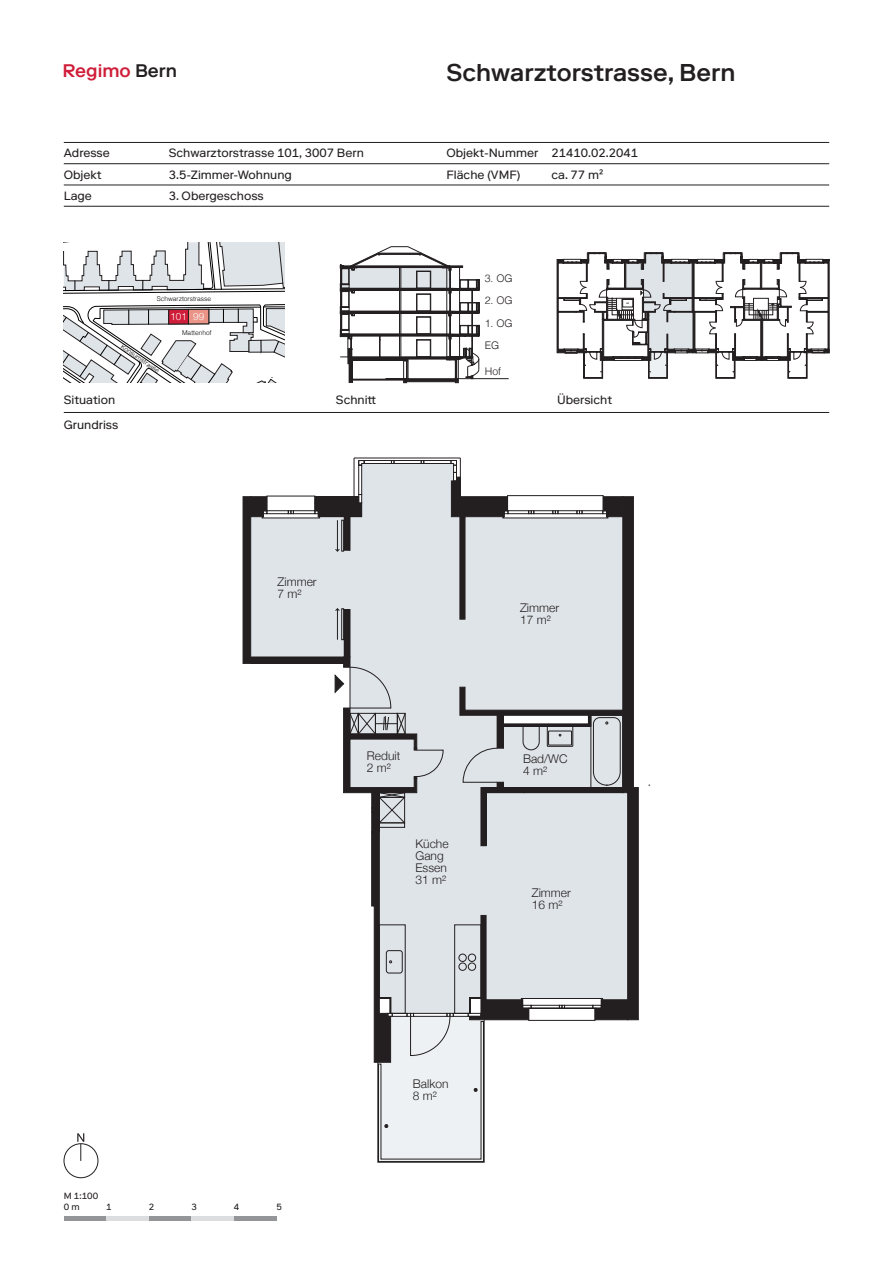
<style>
.page{position:relative;width:893px;height:1263px;background:#fff}
.page>*{position:absolute;margin:0;border:0;box-sizing:border-box;transform-origin:0 0}
.t1{font:500 24.3px "Riforma LL";color:#231f20}
.t2{font:500 18.15px "Riforma LL";color:#d01d39}
.Text{font:12px "Riforma LL";color:#231f20}
.t3{font:300 12px/12px "Helvetica Neue";color:#231f20}
.t4{font:300 10.5px/22.5px "Helvetica";color:#231f20}
.t5{font:300 9.9px "Helvetica Neue";color:#fff}
.t6{font:9px "Riforma LL";color:#231f20}
.t7{font:300 6.6px "Helvetica";color:#000}
.t8{font:300 2.1px "Helvetica Neue";color:#231f20}
.s1{color:#231f20}
</style>
<div class="page">
<svg style="left:266px;top:495px;width:69px;height:199px;fill:#dfe4e8"></svg>
<div style="left:318px;top:503px;width:26px;height:14px;background:#231f20"></div>
<div style="left:315px;top:497px;width:29px;height:6px;background:#231f20"></div>
<div style="left:315px;top:496px;width:29px;height:7px;border:1px solid #231f20"></div>
<div style="left:251px;top:657px;width:93px;height:6px;background:#231f20"></div>
<svg style="left:243px;top:496px;width:77px;height:168px;background:#bcbfc2"></svg>
<svg style="left:335px;top:458px;width:304px;height:704px"></svg>
<svg style="left:64px;top:242px;width:221px;height:52px"></svg>
<svg style="left:64px;top:304px;width:221px;height:79px"></svg>
<svg style="left:557px;top:252px;width:272px;height:126px"></svg>
<hr style="left:458px;top:378px;width:51px;height:1px;background:#231f20">
<svg style="left:340px;top:247px;width:140px;height:136px"></svg>
<hr style="left:64px;top:412px;width:765px;height:1px;background:#231f20">
<hr style="left:64px;top:142px;width:765px;height:1px;background:#231f20">
<hr style="left:64px;top:163px;width:765px;height:1px;background:#231f20">
<hr style="left:64px;top:185px;width:765px;height:1px;background:#231f20">
<hr style="left:64px;top:206px;width:765px;height:1px;background:#231f20">
<hr style="left:64px;top:1216px;width:42px;height:4px;background:#939598">
<hr style="left:106px;top:1216px;width:43px;height:4px;background:#dcdddf">
<hr style="left:149px;top:1216px;width:42px;height:4px;background:#939598">
<hr style="left:191px;top:1216px;width:43px;height:4px;background:#dcdddf">
<hr style="left:234px;top:1216px;width:42px;height:4px;background:#939598">
<div style="left:64px;top:1143px;width:34px;height:35px;border:1px solid #231f20;border-radius:50%"></div>
<svg style="left:77px;top:1133px;width:7px;height:28px"></svg>
<h2 class="t2" style="left:63px;top:60px;width:116px">Regimo <span class="s1">Bern</span></h2>
<p class="Text" style="left:64px;top:146px;width:48px">Adresse</p>
<p class="Text" style="left:169px;top:146px;width:197px">Schwarztorstrasse 101, 3007 Bern</p>
<p class="Text" style="left:64px;top:167px;width:39px">Objekt</p>
<p class="Text" style="left:169px;top:167px;width:125px">3.5-Zimmer-Wohnung</p>
<p class="Text" style="left:64px;top:189px;width:30px">Lage</p>
<p class="Text" style="left:169px;top:189px;width:97px">3. Obergeschoss</p>
<p class="t7" style="left:157px;top:293px;width:56px">Schwarztorstrasse</p>
<p class="t5" style="left:170px;top:308px;width:35px">101 99</p>
<p class="t7" style="left:124px;top:341px;width:47px;rotate:34deg">Konsumstrasse</p>
<p class="t7" style="left:182px;top:327px;width:31px">Mattenhof</p>
<h1 class="t1" style="left:446px;top:58px;width:290px">Schwarztorstrasse, Bern</h1>
<p class="Text" style="left:446px;top:146px;width:193px">Objekt-Nummer 21410.02.2041</p>
<p class="Text" style="left:446px;top:167px;width:75px">Fläche (VMF)</p>
<p class="Text" style="left:551px;top:167px;width:53px">ca. 77 m²</p>
<p class="t4" style="left:485px;top:266px;width:30px">3. OG</p>
<p class="t4" style="left:485px;top:289px;width:30px">2. OG</p>
<p class="t4" style="left:485px;top:311px;width:30px">1. OG<br>EG</p>
<p class="t4" style="left:485px;top:359px;width:18px">Hof</p>
<p class="t8" style="left:626px;top:301px;width:4px">Lift</p>
<p class="Text" style="left:64px;top:393px;width:53px">Situation</p>
<p class="Text" style="left:557px;top:393px;width:57px">Übersicht</p>
<p class="Text" style="left:336px;top:393px;width:42px">Schnitt</p>
<p class="Text" style="left:64px;top:418px;width:56px">Grundriss</p>
<p class="t3" style="left:278px;top:575px;width:41px">Zimmer<br>7 m²</p>
<p class="t3" style="left:520px;top:601px;width:41px">Zimmer<br>17 m²</p>
<p class="t3" style="left:367px;top:749px;width:35px">Reduit<br>2 m²</p>
<p class="t3" style="left:523px;top:752px;width:46px">Bad/WC<br>4 m²</p>
<p class="t3" style="left:415px;top:836px;width:35px">Küche<br>Gang<br>Essen<br>31 m²</p>
<p class="t3" style="left:532px;top:886px;width:41px">Zimmer<br>16 m²</p>
<p class="t6" style="left:64px;top:1191px;width:36px">M 1:100</p>
<p class="t6" style="left:64px;top:1201px;width:17px">0 m</p>
<p class="t6" style="left:106px;top:1201px;width:7px">1</p>
<p class="t6" style="left:149px;top:1201px;width:7px">2</p>
<p class="t6" style="left:191px;top:1201px;width:7px">3</p>
<p class="t6" style="left:234px;top:1201px;width:7px">4</p>
<p class="t6" style="left:276px;top:1201px;width:7px">5</p>
<p class="t3" style="left:413px;top:1076px;width:37px">Balkon<br>8 m²</p>
</div>
